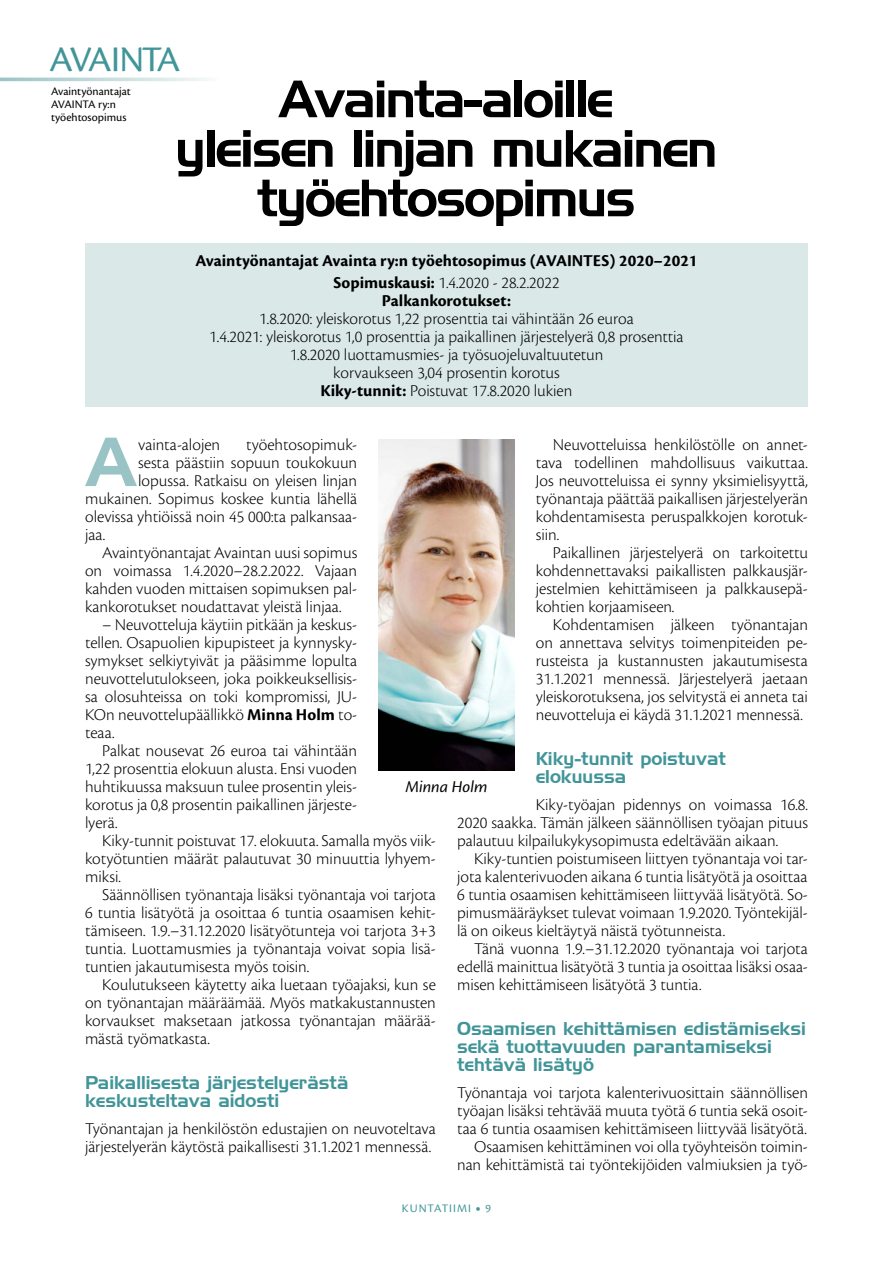
<style>
.page{position:relative;width:893px;height:1263px;background:#fff}
.page>*{position:absolute;margin:0;border:0;box-sizing:border-box;transform-origin:0 0}
.leipis_cro_115_12_AN{font:67.35px "Handel Gothic BT";color:#99c3c4}
.ots_hand_1{font:51px/49.5px "Handel Gothic BT";letter-spacing:-.04em;color:#000;text-align:center}
.ots_hand_1-2{font:37.5px "Cronos Pro";letter-spacing:-.08em;color:#419598}
.väliots_hand_1_12_12{font:18px/18px "Handel Gothic BT";color:#419598}
.leipis_cro_115_12{font:300 17.25px/18px "Cronos Pro";color:#000;text-align:justify}
.leipis_cro_115_12_EI{font:300 17.25px/18px "Cronos Pro";color:#000;text-align:justify}
.leipis_cro_115_12_AN-2{font:300 17.25px "Cronos Pro";color:#000}
.leipis_cro_115_12_EI-2{font:700 17.25px "Cronos Pro";color:#000}
.leipis_cro_115_12_KU{font:italic 17.25px "Cronos Pro";letter-spacing:-.005em;color:#000}
.leipis_cro_8_85_TUNN{font:12px/12.8px "Cronos Pro";color:#000}
.t1{font:12px "Cronos Pro";letter-spacing:.085em;color:#419598}
.s1{font-weight:700}
.s2{font-size:17.25px}
</style>
<div class="page">
<div style="left:85px;top:243px;width:723px;height:163px;background:#dae8e8"></div>
<img style="left:378px;top:440px;width:136px;height:330px">
<p class="ots_hand_1-2" style="left:50px;top:38px;width:132px">AVAINTA</p>
<p class="leipis_cro_8_85_TUNN" style="left:51px;top:85px;width:81px">Avaintyönantajat<br>AVAINTA ry:n työehtosopimus</p>
<p class="ots_hand_1" style="left:175px;top:74px;width:544px">Avainta-aloille<br>yleisen linjan mukainen työehtosopimus</p>
<p class="leipis_cro_115_12_EI-2" style="left:195px;top:250px;width:504px">Avaintyönantajat Avainta ry:n työehtosopimus (AVAINTES) 2020–2021</p>
<p class="leipis_cro_115_12_EI" style="left:333px;top:274px;width:228px"><span class="s1">Sopimuskausi:</span> 1.4.2020 - 28.2.2022</p>
<p class="leipis_cro_115_12_EI-2" style="left:382px;top:291px;width:131px">Palkankorotukset:</p>
<p class="leipis_cro_115_12_EI" style="left:259px;top:310px;width:376px">1.8.2020: yleiskorotus 1,22 prosenttia tai vähintään 26 euroa</p>
<p class="leipis_cro_115_12_EI" style="left:209px;top:328px;width:476px">1.4.2021: yleiskorotus 1,0 prosenttia ja paikallinen järjestelyerä 0,8 prosenttia</p>
<p class="leipis_cro_115_12_EI" style="left:290px;top:346px;width:315px;text-align:center">1.8.2020 luottamusmies- ja työsuojeluvaltuutetun korvaukseen 3,04 prosentin korotus</p>
<p class="leipis_cro_115_12_EI" style="left:321px;top:382px;width:253px"><span class="s1">Kiky-tunnit:</span> Poistuvat 17.8.2020 lukien</p>
<p class="leipis_cro_115_12_AN" style="left:87px;top:421px;width:50px">A</p>
<p class="leipis_cro_115_12_AN-2" style="left:138px;top:435px;width:84px">vainta-alojen</p>
<p class="leipis_cro_115_12_AN-2" style="left:246px;top:435px;width:113px">työehtosopimuk-</p>
<p class="leipis_cro_115_12" style="left:536px;top:436px;width:274px;text-indent:17px">Neuvotteluissa henkilöstölle on annet&shy;tava todellinen mahdollisuus vaikuttaa.<br>Jos neuvotteluissa ei synny yksimielisyyttä, työnantaja päättää paikallisen järjestelyerän kohdentamisesta peruspalkkojen korotuk&shy;siin.</p>
<p class="leipis_cro_115_12" style="left:536px;top:543px;width:274px;text-indent:17px">Paikallinen järjestelyerä on tarkoitettu kohdennettavaksi paikallisten palkkausjär&shy;jestelmien kehittämiseen ja palkkausepä&shy;kohtien korjaamiseen.</p>
<p class="leipis_cro_115_12" style="left:536px;top:615px;width:274px;text-indent:17px">Kohdentamisen jälkeen työnantajan on annettava selvitys toimenpiteiden pe&shy;rusteista ja kustannusten jakautumisesta 31.1.2021 mennessä. Järjestelyerä jaetaan yleiskorotuksena, jos selvitystä ei anneta tai neuvotteluja ei käydä 31.1.2021 mennessä.</p>
<p class="väliots_hand_1_12_12" style="left:536px;top:749px;width:192px">Kiky-tunnit poistuvat elokuussa</p>
<p class="leipis_cro_115_12_EI" style="left:457px;top:796px;width:352px;text-indent:79px">Kiky-työajan pidennys on voimassa 16.8.<br>2020 saakka. Tämän jälkeen säännöllisen työajan pituus palautuu kilpailukykysopimusta edeltävään aikaan.</p>
<p class="leipis_cro_115_12" style="left:457px;top:850px;width:352px;text-indent:17px">Kiky-tuntien poistumiseen liittyen työnantaja voi tar&shy;jota kalenterivuoden aikana 6 tuntia lisätyötä ja osoittaa 6 tuntia osaamisen kehittämiseen liittyvää lisätyötä. So&shy;pimusmääräykset tulevat voimaan 1.9.2020. Työntekijäl&shy;lä on oikeus kieltäytyä näistä työtunneista.</p>
<p class="leipis_cro_115_12" style="left:457px;top:939px;width:352px;text-indent:17px">Tänä vuonna 1.9.–31.12.2020 työnantaja voi tarjota edellä mainittua lisätyötä 3 tuntia ja osoittaa lisäksi osaa&shy;misen kehittämiseen lisätyötä 3 tuntia.</p>
<p class="väliots_hand_1_12_12" style="left:457px;top:1019px;width:350px">Osaamisen kehittämisen edistämiseksi sekä tuottavuuden parantamiseksi tehtävä lisätyö</p>
<p class="leipis_cro_115_12_EI" style="left:457px;top:1084px;width:352px">Työnantaja voi tarjota kalenterivuosittain säännöllisen työajan lisäksi tehtävää muuta työtä 6 tuntia sekä osoit&shy;taa 6 tuntia osaamisen kehittämiseen liittyvää lisätyötä.</p>
<p class="leipis_cro_115_12" style="left:457px;top:1138px;width:352px;text-align:right">Osaamisen kehittäminen voi olla työyhteisön toimin&shy;nan kehittämistä tai työntekijöiden valmiuksien ja työ-</p>
<p class="leipis_cro_115_12_AN-2" style="left:138px;top:453px;width:221px">sesta päästiin sopuun toukokuun</p>
<p class="leipis_cro_115_12_AN-2" style="left:138px;top:471px;width:221px">lopussa. Ratkaisu on yleisen linjan</p>
<p class="leipis_cro_115_12_AN-2" style="left:85px;top:489px;width:274px">mukainen. Sopimus koskee kuntia lähellä</p>
<p class="leipis_cro_115_12_AN-2" style="left:85px;top:507px;width:274px">olevissa yhtiöissä noin 45 000:ta palkansaa-</p>
<p class="leipis_cro_115_12_AN-2" style="left:85px;top:525px;width:22px">jaa.</p>
<p class="leipis_cro_115_12" style="left:85px;top:544px;width:274px;text-indent:17px">Avaintyönantajat Avaintan uusi sopimus on voimassa 1.4.2020–28.2.2022. Vajaan kahden vuoden mittaisen sopimuksen pal&shy;kankorotukset noudattavat yleistä linjaa.</p>
<p class="leipis_cro_115_12" style="left:85px;top:615px;width:274px;text-indent:17px">– Neuvotteluja käytiin pitkään ja keskus&shy;tellen. Osapuolien kipupisteet ja kynnysky&shy;symykset selkiytyivät ja pääsimme lopulta neuvottelutulokseen, joka poikkeuksellisis&shy;sa olosuhteissa on toki kompromissi, JU-KOn neuvottelupäällikkö <span class="s1">Minna Holm</span> to&shy;teaa.</p>
<p class="leipis_cro_115_12" style="left:85px;top:741px;width:274px;text-indent:17px">Palkat nousevat 26 euroa tai vähintään 1,22 prosenttia elokuun alusta. Ensi vuoden huhtikuussa maksuun tulee prosentin yleis&shy;korotus ja 0,8 prosentin paikallinen järjeste&shy;lyerä.</p>
<p class="leipis_cro_115_12" style="left:85px;top:831px;width:352px;text-indent:17px">Kiky-tunnit poistuvat 17. elokuuta. Samalla myös viik&shy;kotyötuntien määrät palautuvat 30 minuuttia lyhyem&shy;miksi.</p>
<p class="leipis_cro_115_12" style="left:85px;top:885px;width:352px;text-indent:17px">Säännöllisen työnantaja lisäksi työnantaja voi tarjota 6 tuntia lisätyötä ja osoittaa 6 tuntia osaamisen kehit&shy;tämiseen. 1.9.–31.12.2020 lisätyötunteja voi tarjota 3+3 tuntia. Luottamusmies ja työnantaja voivat sopia lisä&shy;tuntien jakautumisesta myös toisin.</p>
<p class="leipis_cro_115_12" style="left:85px;top:975px;width:352px;text-indent:17px">Koulutukseen käytetty aika luetaan työajaksi, kun se on työnantajan määräämää. Myös matkakustannusten korvaukset maksetaan jatkossa työnantajan määrää&shy;mästä työmatkasta.</p>
<p class="väliots_hand_1_12_12" style="left:85px;top:1073px;width:265px">Paikallisesta järjestelyerästä</p>
<p class="väliots_hand_1_12_12" style="left:85px;top:1091px;width:196px">keskusteltava aidosti</p>
<p class="leipis_cro_115_12_EI" style="left:85px;top:1120px;width:352px">Työnantajan ja henkilöstön edustajien on neuvoteltava järjestelyerän käytöstä paikallisesti 31.1.2021 mennessä.</p>
<p class="leipis_cro_115_12_KU" style="left:405px;top:777px;width:84px">Minna Holm</p>
<p class="t1" style="left:402px;top:1201px;width:91px">KUNTATIIMI <span class="s2">•</span> 9</p>
</div>
